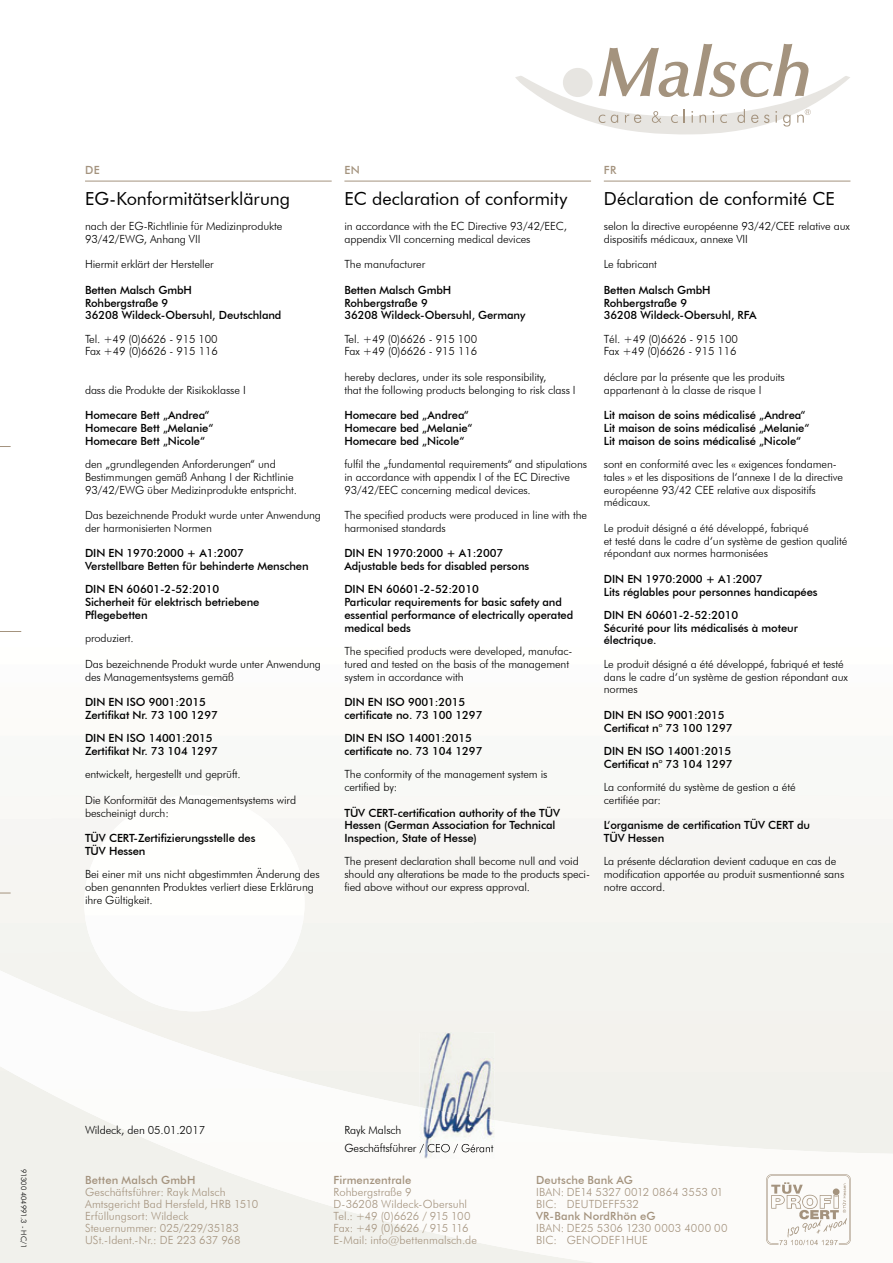
<style>
.page{position:relative;width:893px;height:1263px;background:#fff}
.page>*{position:absolute;margin:0;border:0;box-sizing:border-box;transform-origin:0 0}
.t1{font:18px "Futura BT";letter-spacing:-.005em;color:#000}
.t2{font:300 11.25px/12.8px "Futura BT";letter-spacing:-.01em;color:#000}
.t3{font:500 11.25px/12.8px "Futura BT";letter-spacing:-.01em;color:#000}
.t4{font:300 11.25px/12px "Futura BT";letter-spacing:.005em;color:#a4937e}
.t5{font:500 11.25px "Futura BT";letter-spacing:.01em;color:#a4937e}
.t6{font:300 7.5px "Futura BT";letter-spacing:-.01em;color:#000}
</style>
<div class="page">
<img style="left:52px;top:993px;width:63px;height:26px">
<img style="left:345px;top:1143px;width:74px;height:10px">
<svg style="left:515px;top:44px;width:335px;height:90px"></svg>
<img style="left:764px;top:1172px;width:89px;height:77px">
<svg style="left:0;top:631px;width:21px;height:1px"></svg>
<hr style="left:85px;top:181px;width:247px;height:1px;background:#a4937e">
<hr style="left:344px;top:181px;width:247px;height:1px;background:#a4937e">
<hr style="left:604px;top:181px;width:246px;height:1px;background:#a4937e">
<img style="left:419px;top:1032px;width:76px;height:75px">
<img style="left:419px;top:1107px;width:76px;height:52px">
<img style="left:419px;top:1143px;width:74px;height:10px">
<p class="t5" style="left:85px;top:164px;width:16px">DE</p>
<h1 class="t1" style="left:85px;top:187px;width:206px">EG-Konformitätserklärung</h1>
<p class="t2" style="left:85px;top:220px;width:199px">nach der EG-Richtlinie für Medizinprodukte<br>93/42/EWG, Anhang VII</p>
<p class="t2" style="left:85px;top:258px;width:130px">Hiermit erklärt der Hersteller</p>
<p class="t3" style="left:85px;top:283px;width:198px">Betten Malsch GmbH<br>Rohbergstraße 9<br>36208 Wildeck-Obersuhl, Deutschland</p>
<p class="t2" style="left:85px;top:332px;width:134px">Tel. +49 (0)6626 - 915 100<br>Fax +49 (0)6626 - 915 116</p>
<p class="t2" style="left:85px;top:383px;width:162px">dass die Produkte der Risikoklasse I</p>
<p class="t3" style="left:85px;top:409px;width:130px">Homecare Bett „Andrea“<br>Homecare Bett „Melanie“<br>Homecare Bett „Nicole“</p>
<p class="t2" style="left:85px;top:458px;width:213px">den „grundlegenden Anforderungen“ und<br>Bestimmungen gemäß Anhang I der Richtlinie<br>93/42/EWG über Medizinprodukte entspricht.</p>
<p class="t2" style="left:85px;top:509px;width:237px">Das bezeichnende Produkt wurde unter Anwendung der harmonisierten Normen</p>
<p class="t3" style="left:85px;top:547px;width:225px">DIN EN 1970:2000 + A1:2007<br>Verstellbare Betten für behinderte Menschen</p>
<p class="t3" style="left:85px;top:583px;width:176px">DIN EN 60601-2-52:2010<br>Sicherheit für elektrisch betriebene<br>Pflegebetten</p>
<p class="t2" style="left:85px;top:632px;width:50px">produziert.</p>
<p class="t2" style="left:85px;top:657px;width:237px">Das bezeichnende Produkt wurde unter Anwendung des Managementsystems gemäß</p>
<p class="t3" style="left:85px;top:696px;width:134px">DIN EN ISO 9001:2015<br>Zertifikat Nr. 73 100 1297</p>
<p class="t3" style="left:85px;top:732px;width:134px">DIN EN ISO 14001:2015<br>Zertifikat Nr. 73 104 1297</p>
<p class="t2" style="left:85px;top:768px;width:157px">entwickelt, hergestellt und geprüft.</p>
<p class="t2" style="left:85px;top:793px;width:213px">Die Konformität des Managementsystems wird bescheinigt durch:</p>
<p class="t3" style="left:85px;top:832px;width:172px">TÜV CERT-Zertifizierungsstelle des<br>TÜV Hessen</p>
<p class="t2" style="left:85px;top:868px;width:236px">Bei einer mit uns nicht abgestimmten Änderung des oben genannten Produktes verliert diese Er klärung ihre Gültigkeit.</p>
<p class="t5" style="left:344px;top:164px;width:17px">EN</p>
<h1 class="t1" style="left:344px;top:187px;width:225px">EC declaration of conformity</h1>
<p class="t2" style="left:344px;top:220px;width:224px">in accordance with the EC Directive 93/42/EEC, appendix VII concerning medical devices</p>
<p class="t2" style="left:344px;top:258px;width:82px">The manufacturer</p>
<p class="t3" style="left:344px;top:283px;width:182px">Betten Malsch GmbH<br>Rohbergstraße 9<br>36208 Wildeck-Obersuhl, Germany</p>
<p class="t2" style="left:344px;top:332px;width:134px">Tel. +49 (0)6626 - 915 100<br>Fax +49 (0)6626 - 915 116</p>
<p class="t2" style="left:344px;top:370px;width:233px">hereby declares, under its sole responsibility,<br>that the following products belonging to risk class I</p>
<p class="t3" style="left:344px;top:409px;width:130px">Homecare bed „Andrea“<br>Homecare bed „Melanie“<br>Homecare bed „Nicole“</p>
<p class="t2" style="left:344px;top:458px;width:244px">fulfil the „fundamental requirements“ and stipulations in accordance with appendix I of the EC Directive<br>93/42/EEC concerning medical devices.</p>
<p class="t2" style="left:344px;top:509px;width:244px">The specified products were produced in line with the harmonised standards</p>
<p class="t3" style="left:344px;top:547px;width:186px">DIN EN 1970:2000 + A1:2007<br>Adjustable beds for disabled persons</p>
<p class="t3" style="left:344px;top:583px;width:230px">DIN EN 60601-2-52:2010<br>Particular requirements for basic safety and essential performance of electrically operated medical beds</p>
<p class="t2" style="left:344px;top:645px;width:229px">The specified products were developed, manufac&shy;tured and tested on the basis of the management system in accordance with</p>
<p class="t3" style="left:344px;top:696px;width:140px">DIN EN ISO 9001:2015 certificate no. 73 100 1297</p>
<p class="t3" style="left:344px;top:732px;width:140px">DIN EN ISO 14001:2015 certificate no. 73 104 1297</p>
<p class="t2" style="left:344px;top:768px;width:205px">The conformity of the management system is certified by:</p>
<p class="t3" style="left:344px;top:806px;width:217px">TÜV CERT-certification authority of the TÜV<br>Hessen (German Association for Technical<br>Inspection, State of Hesse)</p>
<p class="t2" style="left:344px;top:855px;width:247px">The present declaration shall become null and void should any alterations be made to the products speci&shy;fied above without our express approval.</p>
<p class="t5" style="left:604px;top:164px;width:14px">FR</p>
<h1 class="t1" style="left:604px;top:187px;width:233px">Déclaration de conformité CE</h1>
<p class="t2" style="left:604px;top:220px;width:248px">selon la directive européenne 93/42/CEE relative aux dispositifs médicaux, annexe VII</p>
<p class="t2" style="left:604px;top:258px;width:55px">Le fabricant</p>
<p class="t3" style="left:604px;top:283px;width:154px">Betten Malsch GmbH<br>Rohbergstraße 9<br>36208 Wildeck-Obersuhl, RFA</p>
<p class="t2" style="left:604px;top:332px;width:136px">Tél. +49 (0)6626 - 915 100<br>Fax +49 (0)6626 - 915 116</p>
<p class="t2" style="left:604px;top:370px;width:183px">déclare par la présente que les produits appartenant à la classe de risque I</p>
<p class="t3" style="left:604px;top:409px;width:207px">Lit maison de soins médicalisé „Andrea“<br>Lit maison de soins médicalisé „Melanie“<br>Lit maison de soins médicalisé „Nicole“</p>
<p class="t2" style="left:604px;top:458px;width:241px">sont en conformité avec les « exigences fondamen&shy;tales » et les dispositions de l‘annexe I de la directive européenne 93/42 CEE relative aux dispositifs médicaux.</p>
<p class="t2" style="left:604px;top:521px;width:245px">Le produit désigné a été développé, fabriqué<br>et testé dans le cadre d‘un système de gestion qualité répondant aux normes harmonisées</p>
<p class="t3" style="left:604px;top:572px;width:215px">DIN EN 1970:2000 + A1:2007<br>Lits réglables pour personnes handicapées</p>
<p class="t3" style="left:604px;top:608px;width:196px">DIN EN 60601-2-52:2010<br>Sécurité pour lits médicalisés à moteur électrique.</p>
<p class="t2" style="left:604px;top:657px;width:246px">Le produit désigné a été développé, fabriqué et testé dans le cadre d‘un système de gestion répondant aux normes</p>
<p class="t3" style="left:604px;top:708px;width:130px">DIN EN ISO 9001:2015<br>Certificat n° 73 100 1297</p>
<p class="t3" style="left:604px;top:744px;width:130px">DIN EN ISO 14001:2015<br>Certificat n° 73 104 1297</p>
<p class="t2" style="left:604px;top:781px;width:193px">La conformité du système de gestion a été certifiée par:</p>
<p class="t3" style="left:604px;top:819px;width:208px">L‘organisme de certification TÜV CERT du<br>TÜV Hessen</p>
<p class="t2" style="left:604px;top:855px;width:242px">La présente déclaration devient caduque en cas de modification apportée au produit susmentionné sans notre accord.</p>
<p class="t6" style="left:28px;top:1168px;width:81px;rotate:90deg">91300 404991.3 - HC/1</p>
<p class="t2" style="left:85px;top:1123px;width:122px">Wildeck, den 05.01.2017</p>
<p class="t2" style="left:344px;top:1121px;width:151px;line-height:18px">Rayk Malsch<br>Geschäftsführer / CEO / Gérant</p>
<p class="t5" style="left:85px;top:1173px;width:112px">Betten Malsch GmbH</p>
<p class="t4" style="left:85px;top:1186px;width:175px">Geschäftsführer: Rayk Malsch<br>Amtsgericht Bad Hersfeld, HRB 1510<br>Erfüllungsort: Wildeck<br>Steuernummer: 025/229/35183<br>USt.-Ident.-Nr.: DE 223 637 968</p>
<p class="t5" style="left:333px;top:1173px;width:80px">Firmenzentrale</p>
<p class="t4" style="left:333px;top:1186px;width:145px">Rohbergstraße 9<br>D-36208 Wildeck-Obersuhl<br>Tel.: +49 (0)6626 / 915 100<br>Fax: +49 (0)6626 / 915 116<br>E-Mail: info@bettenmalsch.de</p>
<p class="t5" style="left:536px;top:1173px;width:98px">Deutsche Bank AG</p>
<p class="t4" style="left:536px;top:1186px;width:189px">IBAN: DE14 5327 0012 0864 3553 01<br>BIC: DEUTDEFF532</p>
<p class="t5" style="left:536px;top:1209px;width:121px">VR-Bank NordRhön eG</p>
<p class="t4" style="left:536px;top:1222px;width:193px">IBAN: DE25 5306 1230 0003 4000 00<br>BIC: GENODEF1HUE</p>
</div>
